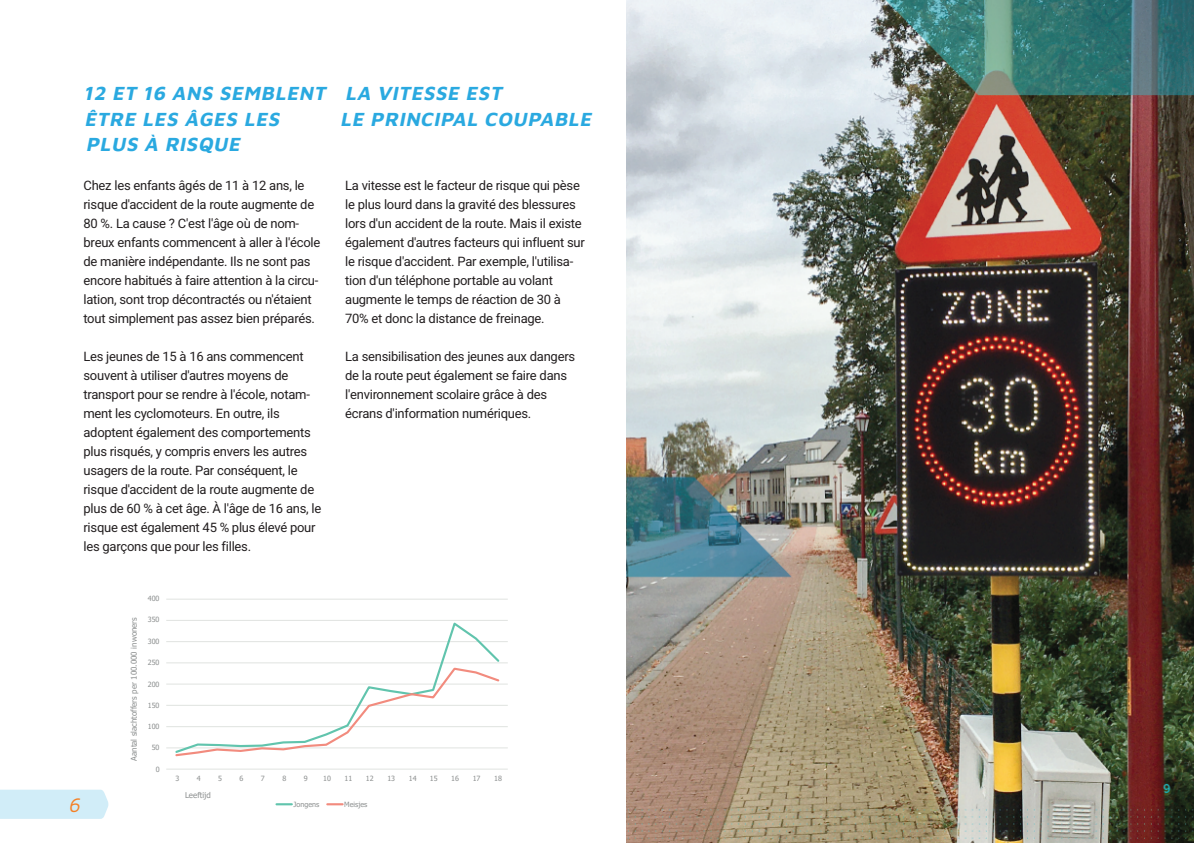
<style>
.page{position:relative;width:1194px;height:843px;background:#fff}
.page>*{position:absolute;margin:0;border:0;box-sizing:border-box;transform-origin:0 0}
.t1{font:italic 20.2px "Maven Pro";color:#f58025}
.t2{font:italic 19.6px/25.5px "Maven Pro";color:#2aa9e0}
.t3{font:13px/19px "Heebo";letter-spacing:-.02em;color:#231f20}
.t4{font:7.9px "Tahoma";color:#8e9191}
.t5{font:7.2px "Tahoma";color:#8e9191}
</style>
<div class="page">
<img style="left:627px;top:0;width:567px;height:843px">
<hr style="left:166px;top:748px;width:342px;height:1px;background:#e0e3e0">
<hr style="left:166px;top:726px;width:342px;height:1px;background:#e0e3e0">
<hr style="left:166px;top:705px;width:342px;height:1px;background:#e0e3e0">
<hr style="left:166px;top:684px;width:342px;height:1px;background:#e0e3e0">
<hr style="left:166px;top:663px;width:342px;height:1px;background:#e0e3e0">
<hr style="left:166px;top:641px;width:342px;height:1px;background:#e0e3e0">
<hr style="left:166px;top:769px;width:342px;height:1px;background:#e0e3e0">
<hr style="left:166px;top:599px;width:342px;height:1px;background:#e0e3e0">
<hr style="left:166px;top:620px;width:342px;height:1px;background:#e0e3e0">
<svg style="left:174px;top:622px;width:327px;height:44px"></svg>
<svg style="left:174px;top:666px;width:327px;height:91px"></svg>
<svg style="left:277px;top:803px;width:15px;height:2px"></svg>
<svg style="left:327px;top:803px;width:16px;height:2px"></svg>
<div style="left:0;top:790px;width:108px;height:29px;background:#d1edf8"></div>
<h2 class="t2" style="left:83px;top:80px;width:248px">12 ET 16 ANS SEMBLENT<br>ÊTRE LES ÂGES LES<br>PLUS À RISQUE</h2>
<p class="t3" style="left:83px;top:176px;width:238px">Chez les enfants âgés de 11 à 12 ans, le risque d'accident de la route augmente de 80 %. La cause ? C'est l'âge où de nom&shy;breux enfants commencent à aller à l'école de manière indépendante. Ils ne sont pas encore habitués à faire attention à la circu&shy;lation, sont trop décontractés ou n'étaient tout simplement pas assez bien préparés.</p>
<p class="t3" style="left:83px;top:347px;width:239px">Les jeunes de 15 à 16 ans commencent souvent à utiliser d'autres moyens de transport pour se rendre à l'école, notam&shy;ment les cyclomoteurs. En outre, ils adoptent également des comportements plus risqués, y compris envers les autres usagers de la route. Par conséquent, le risque d'accident de la route augmente de plus de 60 % à cet âge. À l'âge de 16 ans, le risque est également 45 % plus élevé pour les garçons que pour les filles.</p>
<h2 class="t2" style="left:340px;top:80px;width:257px">LA VITESSE EST<br>LE PRINCIPAL COUPABLE</h2>
<p class="t3" style="left:345px;top:176px;width:241px">La vitesse est le facteur de risque qui pèse le plus lourd dans la gravité des blessures lors d'un accident de la route. Mais il existe également d'autres facteurs qui influent sur le risque d'accident. Par exemple, l'utilisa&shy;tion d'un téléphone portable au volant augmente le temps de réaction de 30 à 70% et donc la distance de freinage.</p>
<p class="t3" style="left:345px;top:347px;width:232px">La sensibilisation des jeunes aux dangers de la route peut également se faire dans l'environnement scolaire grâce à des écrans d'information numériques.</p>
<p class="t4" style="left:129px;top:761px;width:145px;rotate:-90deg">Aantal slachtoffers per 100.000 inwoners</p>
<p class="t5" style="left:148px;top:594px;width:13px">400</p>
<p class="t5" style="left:148px;top:615px;width:13px">350</p>
<p class="t5" style="left:148px;top:637px;width:13px">300</p>
<p class="t5" style="left:148px;top:658px;width:13px">250</p>
<p class="t5" style="left:148px;top:679px;width:13px">200</p>
<p class="t5" style="left:148px;top:700px;width:13px">150</p>
<p class="t5" style="left:148px;top:722px;width:13px">100</p>
<p class="t5" style="left:152px;top:743px;width:9px">50</p>
<p class="t5" style="left:156px;top:764px;width:5px">0</p>
<p class="t5" style="left:175px;top:774px;width:5px">3</p>
<p class="t5" style="left:197px;top:774px;width:5px">4</p>
<p class="t5" style="left:218px;top:774px;width:5px">5</p>
<p class="t5" style="left:240px;top:774px;width:5px">6</p>
<p class="t5" style="left:261px;top:774px;width:5px">7</p>
<p class="t5" style="left:282px;top:774px;width:5px">8</p>
<p class="t5" style="left:304px;top:774px;width:5px">9</p>
<p class="t5" style="left:323px;top:774px;width:9px">10</p>
<p class="t5" style="left:345px;top:774px;width:9px">11</p>
<p class="t5" style="left:366px;top:774px;width:9px">12</p>
<p class="t5" style="left:387px;top:774px;width:9px">13</p>
<p class="t5" style="left:409px;top:774px;width:9px">14</p>
<p class="t5" style="left:430px;top:774px;width:9px">15</p>
<p class="t5" style="left:451px;top:774px;width:9px">16</p>
<p class="t5" style="left:473px;top:774px;width:9px">17</p>
<p class="t5" style="left:494px;top:774px;width:9px">18</p>
<p class="t4" style="left:185px;top:789px;width:27px">Leeftijd</p>
<h1 class="t1" style="left:68px;top:791px;width:18px">6</h1>
<p class="t5" style="left:294px;top:799px;width:27px">Jongens</p>
<p class="t5" style="left:344px;top:799px;width:25px">Meisjes</p>
</div>
